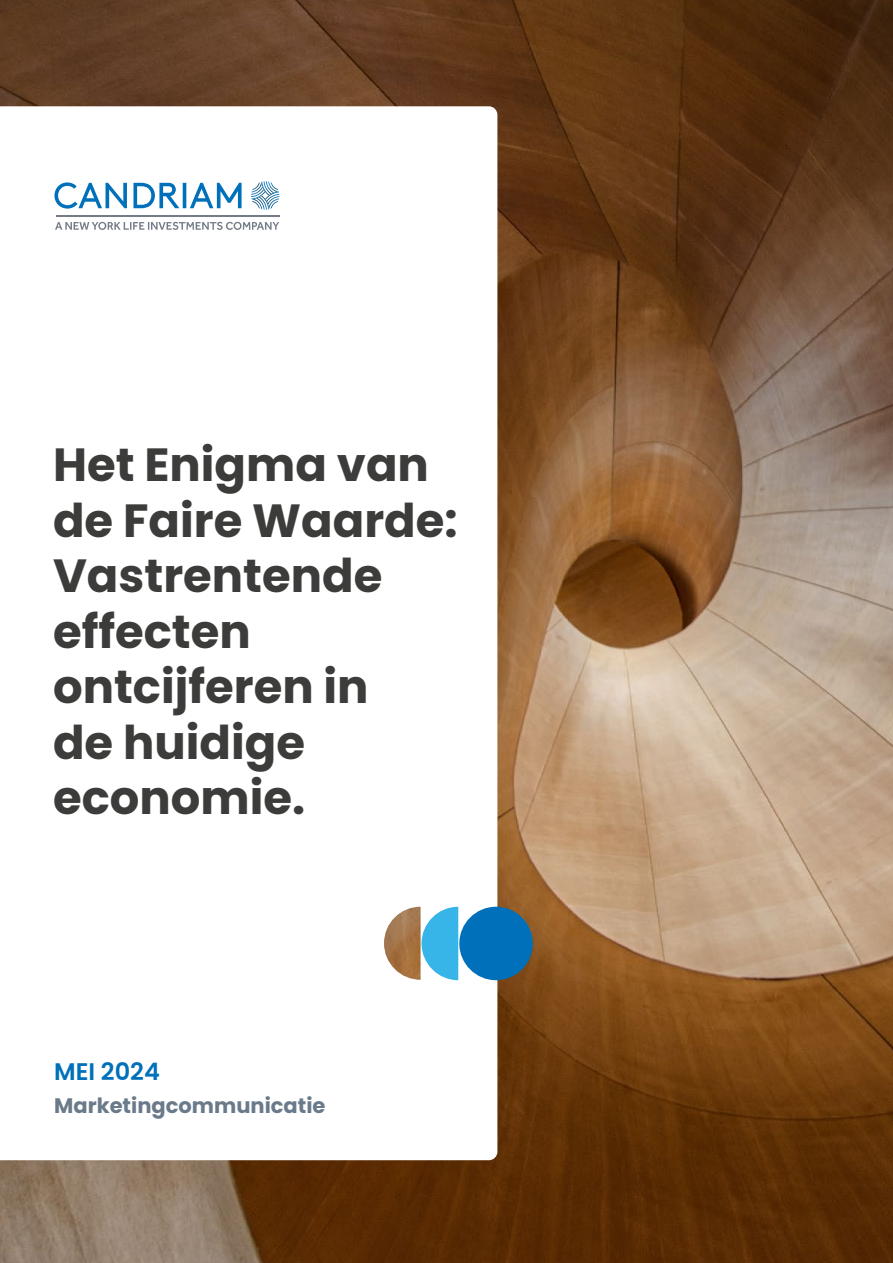
<style>
.page{position:relative;width:893px;height:1263px;background:#fff}
.page>*{position:absolute;margin:0;border:0;box-sizing:border-box;transform-origin:0 0}
.t1{font:700 46.5px/55.5px "Poppins";color:#3c3c3b}
.t2{font:600 24px "Poppins";color:#0070ba}
.t3{font:700 21px "Poppins";color:#6a7a8a}
</style>
<div class="page">
<img style="left:0;top:0;width:893px;height:1263px">
<svg style="left:0;top:106px;width:497px;height:1054px"></svg>
<svg style="left:251px;top:181px;width:28px;height:29px"></svg>
<svg style="left:55px;top:222px;width:224px;height:8px"></svg>
<hr style="left:56px;top:216px;width:223px;height:1px;background:#747c87">
<svg style="left:54px;top:182px;width:188px;height:27px"></svg>
<svg style="left:421px;top:907px;width:37px;height:73px"></svg>
<img style="left:384px;top:907px;width:37px;height:73px">
<div style="left:459px;top:907px;width:74px;height:73px;background:#0070ba;border-radius:50%"></div>
<p class="t1" style="left:53px;top:437px;width:406px">Het Enigma van de Faire Waarde:<br>Vastrentende effecten ontcijferen in<br>de huidige economie.</p>
<p class="t2" style="left:54px;top:1058px;width:107px">MEI 2024</p>
<p class="t3" style="left:54px;top:1093px;width:273px">Marketingcommunicatie</p>
</div>
